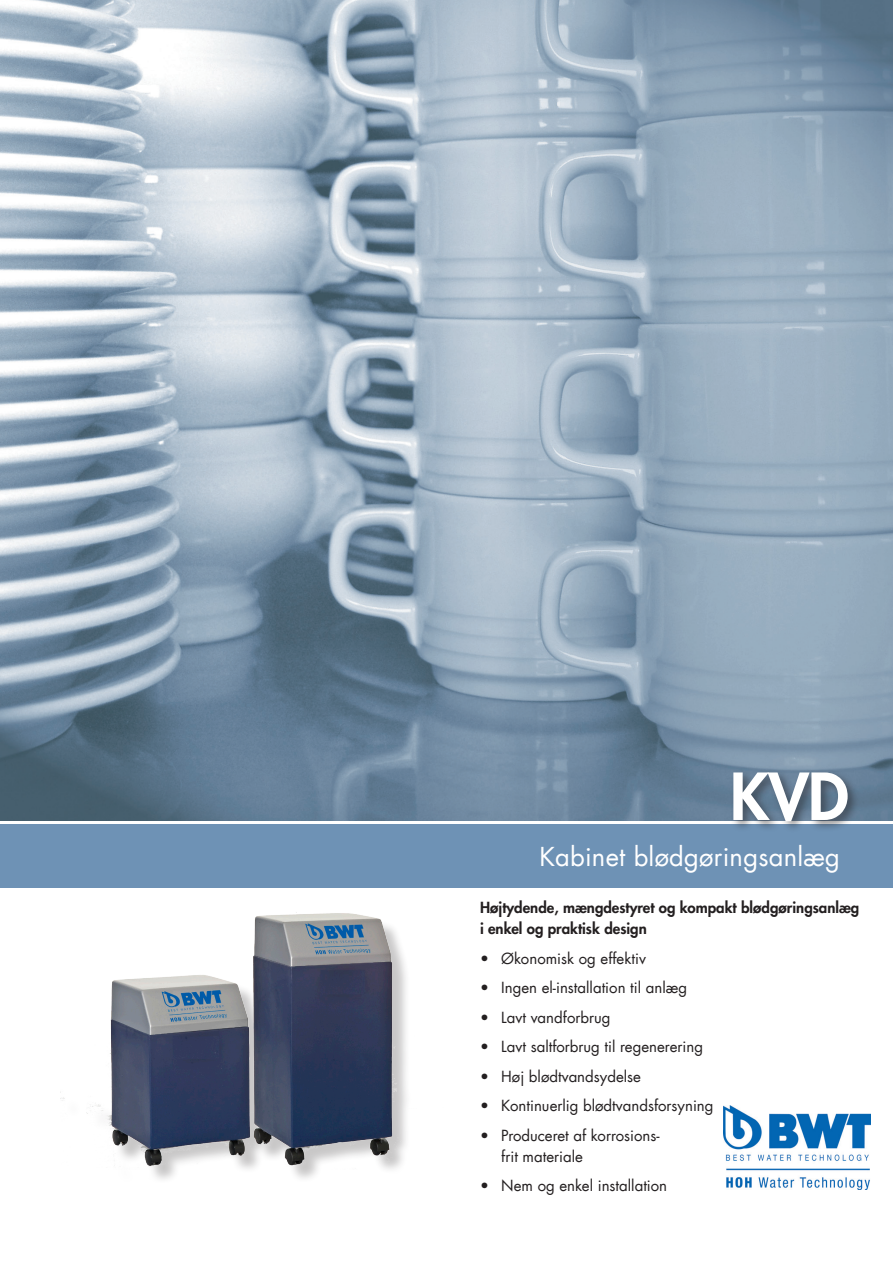
<style>
.page{position:relative;width:893px;height:1263px;background:#fff}
.page>*{position:absolute;margin:0;border:0;box-sizing:border-box;transform-origin:0 0}
.Headline_1_product_n{font:800 63px "Futura Com";color:#fff}
.Headline2_Front{font:25.5px "Futura Com";letter-spacing:.01em;color:#fff}
.t1{font:15px/21px "Futura Com";color:#231f20}
.Bullet_heading_front{font:800 15px/21px "Futura Com";color:#231f20}
</style>
<div class="page">
<img style="left:0;top:0;width:893px;height:820px">
<div style="left:0;top:824px;width:893px;height:63px;background:#6e92b5"></div>
<div style="left:729px;top:769px;width:131px;height:64px;background:#231f20;opacity:.5"></div>
<img style="left:723px;top:1106px;width:148px;height:83px">
<img style="left:62px;top:912px;width:345px;height:258px">
<p class="Headline_1_product_n" style="left:730px;top:749px;width:120px">KVD</p>
<p class="Headline2_Front" style="left:540px;top:839px;width:302px">Kabinet blødgøringsanlæg</p>
<p class="Bullet_heading_front" style="left:480px;top:897px;width:381px">Højtydende, mængdestyret og kompakt blødgøringsanlæg i enkel og praktisk design</p>
<p class="t1" style="left:480px;top:947px;width:167px">• Økonomisk og effektiv</p>
<p class="t1" style="left:480px;top:977px;width:209px">• Ingen el-installation til anlæg</p>
<p class="t1" style="left:480px;top:1006px;width:132px">• Lavt vandforbrug</p>
<p class="t1" style="left:480px;top:1036px;width:225px">• Lavt saltforbrug til regenerering</p>
<p class="t1" style="left:480px;top:1065px;width:162px">• Høj blødtvandsydelse</p>
<p class="t1" style="left:480px;top:1095px;width:235px">• Kontinuerlig blødtvandsforsyning</p>
<p class="t1" style="left:501px;top:1125px;width:160px;text-indent:-21px">• Produceret af korrosions&shy;frit materiale</p>
<p class="t1" style="left:480px;top:1175px;width:189px">• Nem og enkel installation</p>
</div>
